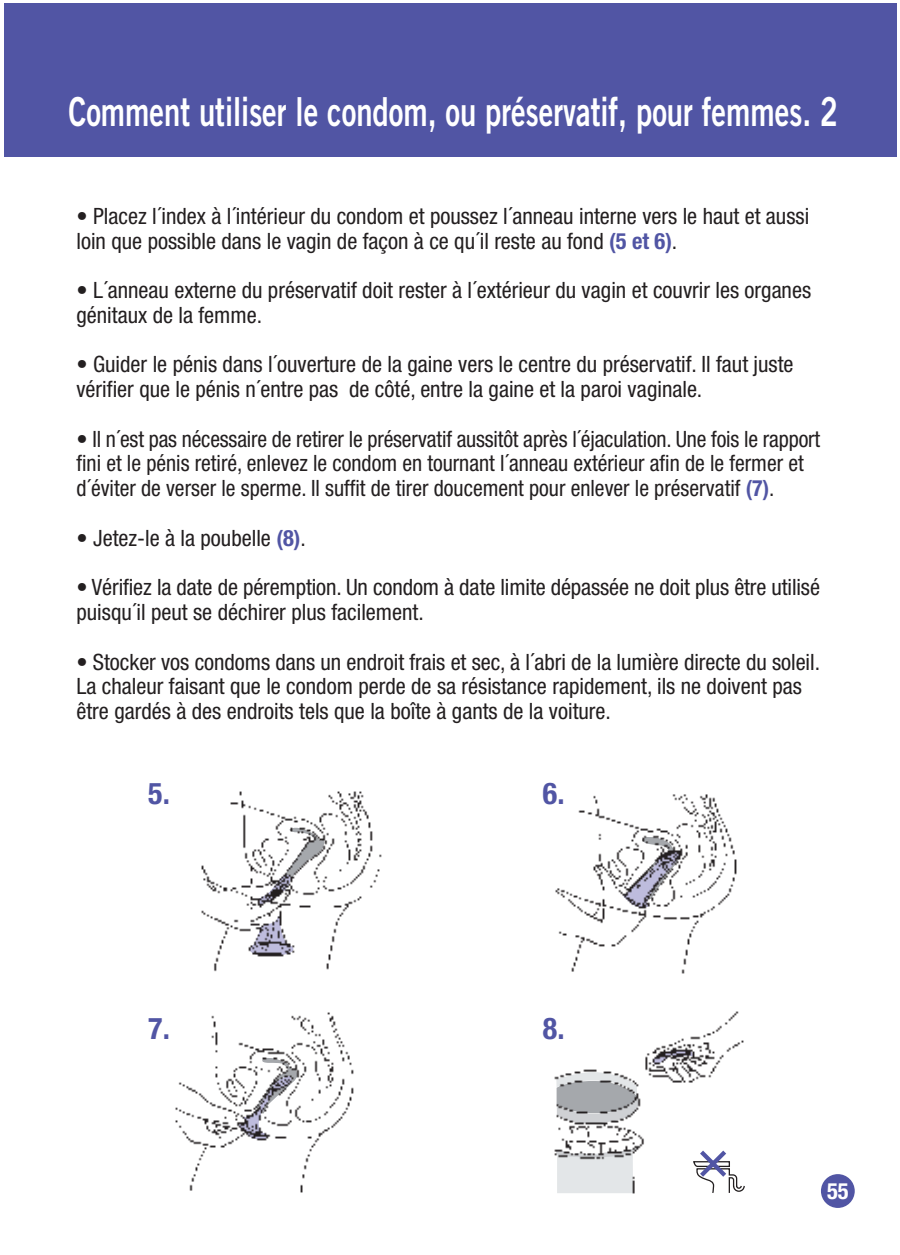
<style>
.page{position:relative;width:900px;height:1255px;background:#fff}
.page>*{position:absolute;margin:0;border:0;box-sizing:border-box;transform-origin:0 0}
.t1{font:40px "Trade Gothic Bold Two";color:#fff;scale:.73 1}
.t2{font:700 condensed 30px "Helvetica Neue";color:#5155a4}
.t3{font:condensed 22.5px/24.8px "Helvetica Neue";color:#231f20}
.t4{font:700 condensed 22.5px "Helvetica Neue";color:#fff}
.s1{font-weight:700;color:#5155a4}
</style>
<div class="page">
<div style="left:4px;top:4px;width:892px;height:153px;background:#5155a4"></div>
<div style="left:821px;top:1173px;width:34px;height:34px;background:#5155a4;border-radius:50%"></div>
<img style="left:554px;top:1011px;width:190px;height:183px">
<svg style="left:693px;top:1145px;width:52px;height:49px"></svg>
<img style="left:201px;top:791px;width:181px;height:181px">
<img style="left:555px;top:794px;width:182px;height:180px">
<img style="left:175px;top:1012px;width:179px;height:181px">
<h1 class="t1" style="left:68px;top:97px;width:1056px">Comment utiliser le condom, ou préservatif, pour femmes. 2</h1>
<p class="t3" style="left:76px;top:205px;width:734px">• Placez l´index à l´intérieur du condom et poussez l´anneau interne vers le haut et aussi loin que possible dans le vagin de façon à ce qu´il reste au fond <span class="s1">(5 et 6)</span>.</p>
<p class="t3" style="left:76px;top:279px;width:736px">• L´anneau externe du préservatif doit rester à l´extérieur du vagin et couvrir les organes génitaux de la femme.</p>
<p class="t3" style="left:76px;top:354px;width:719px">• Guider le pénis dans l´ouverture de la gaine vers le centre du préservatif. Il faut juste vérifier que le pénis n´entre pas de côté, entre la gaine et la paroi vaginale.</p>
<p class="t3" style="left:76px;top:428px;width:745px">• Il n´est pas nécessaire de retirer le préservatif aussitôt après l´éjaculation. Une fois le rapport fini et le pénis retiré, enlevez le condom en tournant l´anneau extérieur afin de le fermer et d´éviter de verser le sperme. Il suffit de tirer doucement pour enlever le préservatif <span class="s1">(7)</span>.</p>
<p class="t3" style="left:76px;top:527px;width:231px">• Jetez-le à la poubelle <span class="s1">(8)</span>.</p>
<p class="t3" style="left:76px;top:576px;width:745px">• Vérifiez la date de péremption. Un condom à date limite dépassée ne doit plus être utilisé puisqu´il peut se déchirer plus facilement.</p>
<p class="t3" style="left:76px;top:651px;width:745px">• Stocker vos condoms dans un endroit frais et sec, à l´abri de la lumière directe du soleil.<br>La chaleur faisant que le condom perde de sa résistance rapidement, ils ne doivent pas être gardés à des endroits tels que la boîte à gants de la voiture.</p>
<h2 class="t2" style="left:148px;top:782px;width:23px">5.</h2>
<h2 class="t2" style="left:543px;top:782px;width:23px">6.</h2>
<h2 class="t2" style="left:148px;top:1017px;width:23px">7.</h2>
<h2 class="t2" style="left:543px;top:1017px;width:23px">8.</h2>
<p class="t4" style="left:827px;top:1182px;width:23px">55</p>
</div>
